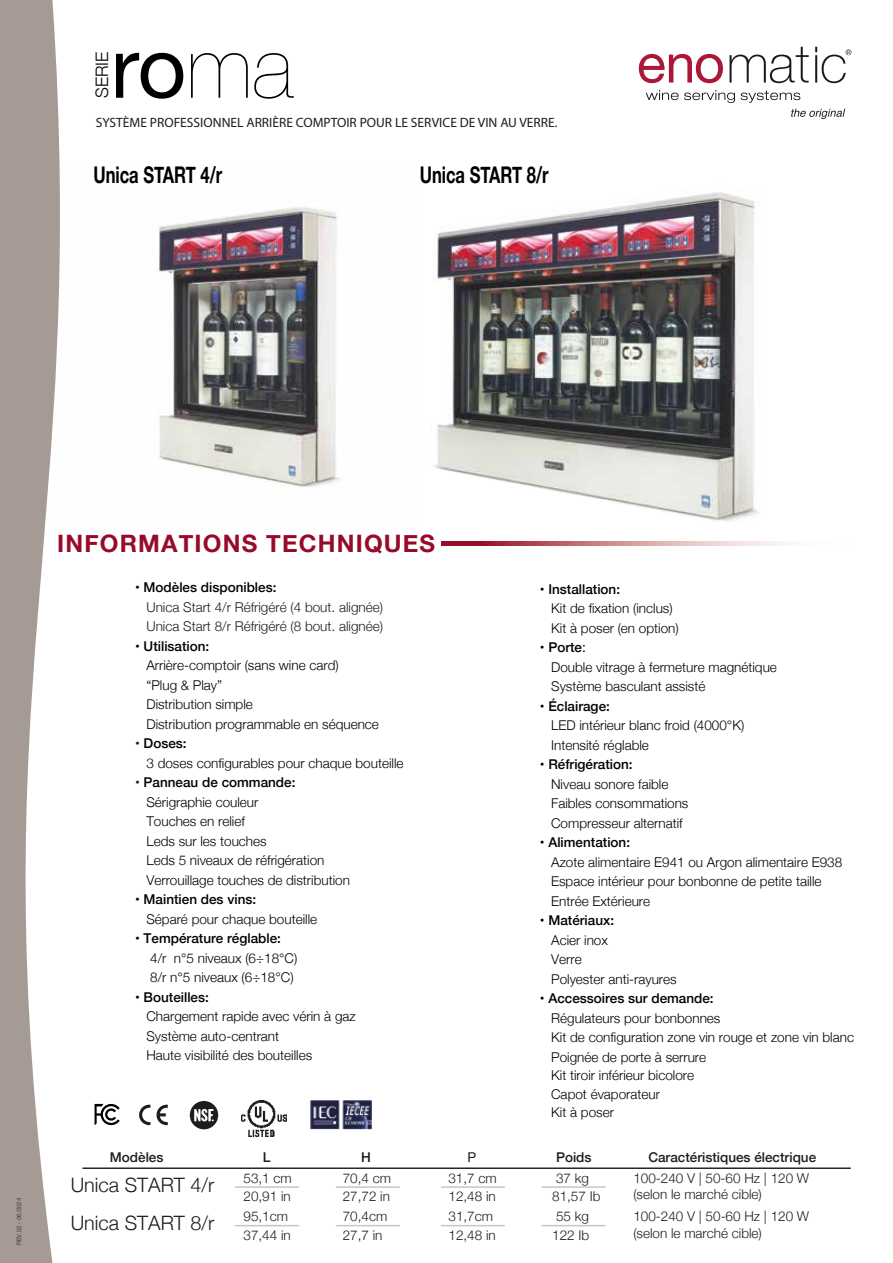
<style>
.page{position:relative;width:893px;height:1263px;background:#fff}
.page>*{position:absolute;margin:0;border:0;box-sizing:border-box;transform-origin:0 0}
.t1{font:84.9px "Helvetica Neue";color:#000}
.t2{font:700 24px "Helvetica Neue";letter-spacing:.05em;color:#980a29}
.t3{font:700 22.95px "Helvetica Neue";color:#000;scale:.72 1}
.t4{font:300 19.8px/37.5px "Helvetica Neue";color:#1d1d1b}
.t5{font:300 17.25px "Helvetica Neue";color:#000}
.t6{font:300 13.5px/19.5px "Helvetica Neue";color:#000}
.t7{font:300 13.5px/16.5px "Helvetica Neue";color:#1d1d1b}
.t8{font:13.5px "Myriad Pro";color:#1d1d1b}
.t9{font:500 13.5px "Helvetica Neue";color:#1d1d1b}
.t10{font:13.5px "Helvetica Neue";color:#1d1d1b}
.t11{font:300 6px "Helvetica Neue";color:#1d1d1b}
.s1{font-weight:200}
.s2{font-weight:400;color:#000}
.s3{font-weight:500;color:#000}
.s4{font-weight:400}
.s5{font-weight:500}
.s6{font-weight:400;color:#1d1d1b}
</style>
<div class="page">
<img style="left:157px;top:207px;width:184px;height:280px">
<svg style="left:442px;top:541px;width:344px;height:4px"></svg>
<svg style="left:0;top:0;width:60px;height:1263px;fill:#a69b94"></svg>
<hr style="left:82px;top:1167px;width:769px;height:2px;background:#000">
<hr style="left:235px;top:1186px;width:64px;height:2px;background:#ccc5bd">
<hr style="left:336px;top:1186px;width:64px;height:2px;background:#ccc5bd">
<hr style="left:441px;top:1186px;width:64px;height:2px;background:#ccc5bd">
<hr style="left:542px;top:1186px;width:64px;height:2px;background:#ccc5bd">
<svg style="left:791px;top:109px;width:54px;height:10px"></svg>
<svg style="left:646px;top:90px;width:89px;height:13px"></svg>
<svg style="left:741px;top:91px;width:59px;height:12px"></svg>
<svg style="left:639px;top:54px;width:84px;height:29px"></svg>
<svg style="left:729px;top:47px;width:80px;height:36px"></svg>
<svg style="left:815px;top:47px;width:36px;height:36px"></svg>
<svg style="left:139px;top:1104px;width:11px;height:21px"></svg>
<svg style="left:156px;top:1104px;width:12px;height:21px"></svg>
<svg style="left:190px;top:1101px;width:28px;height:28px"></svg>
<svg style="left:95px;top:1104px;width:25px;height:21px"></svg>
<img style="left:242px;top:1100px;width:44px;height:36px">
<img style="left:310px;top:1100px;width:62px;height:30px">
<hr style="left:235px;top:1225px;width:64px;height:1px;background:#ccc5bd">
<hr style="left:336px;top:1225px;width:64px;height:1px;background:#ccc5bd">
<hr style="left:441px;top:1225px;width:64px;height:1px;background:#ccc5bd">
<hr style="left:542px;top:1225px;width:64px;height:1px;background:#ccc5bd">
<img style="left:433px;top:190px;width:326px;height:332px">
<p class="t5" style="left:88px;top:98px;width:48px;rotate:-90deg">SERIE</p>
<h1 class="t1" style="left:111px;top:6px;width:184px">ro<span class="s1">ma</span></h1>
<p class="t8" style="left:96px;top:114px;width:463px">SYSTÈME PROFESSIONNEL ARRIÈRE COMPTOIR POUR LE SERVICE DE VIN AU VERRE.</p>
<h3 class="t3" style="left:93px;top:156px;width:181px">Unica START 4/r</h3>
<h3 class="t3" style="left:420px;top:156px;width:181px">Unica START 8/r</h3>
<p class="t11" style="left:14px;top:1245px;width:49px;rotate:-90deg">REV.02 - 06/2024</p>
<h2 class="t2" style="left:57px;top:525px;width:379px">INFORMATIONS TECHNIQUES</h2>
<p class="t7" style="left:146px;top:577px;width:238px;line-height:19.5px;text-indent:-11px"><span class="s2">•</span> <span class="s3">Modèles disponibles:<br></span>Unica Start 4/r Réfrigéré (4 bout. alignée)<br>Unica Start 8/r Réfrigéré (8 bout. alignée)</p>
<p class="t6" style="left:146px;top:635px;width:234px;text-indent:-11px"><span class="s4">•</span> <span class="s5">Utilisation:<br></span>Arrière-comptoir (sans wine card)<br>“Plug &amp; Play”<br>Distribution simple<br>Distribution programmable en séquence</p>
<p class="t6" style="left:146px;top:733px;width:259px;text-indent:-11px"><span class="s6">•</span> <span class="s5">Doses:<br></span>3 doses configurables pour chaque bouteille</p>
<p class="t6" style="left:146px;top:772px;width:205px;text-indent:-11px"><span class="s6">•</span> <span class="s5">Panneau de commande:<br></span>Sérigraphie couleur<br>Touches en relief<br>Leds sur les touches<br>Leds 5 niveaux de réfrigération<br>Verrouillage touches de distribution</p>
<p class="t6" style="left:146px;top:888px;width:172px;text-indent:-11px"><span class="s4">•</span> <span class="s5">Maintien des vins:<br></span>Séparé pour chaque bouteille</p>
<p class="t6" style="left:150px;top:927px;width:149px;text-indent:-15px"><span class="s4">•</span> <span class="s5">Température réglable:<br></span>4/r n°5 niveaux (6÷18°C)<br>8/r n°5 niveaux (6÷18°C)</p>
<p class="t6" style="left:146px;top:986px;width:211px;text-indent:-11px"><span class="s4">•</span> <span class="s5">Bouteilles:<br></span>Chargement rapide avec vérin à gaz<br>Système auto-centrant<br>Haute visibilité des bouteilles</p>
<p class="t6" style="left:551px;top:578px;width:129px;text-indent:-11px"><span class="s4">•</span> <span class="s5">Installation:<br></span>Kit de fixation (inclus)<br>Kit à poser (en option)</p>
<p class="t6" style="left:551px;top:637px;width:227px;text-indent:-11px"><span class="s4">•</span> <span class="s5">Porte</span><span class="s4">:<br></span>Double vitrage à fermeture magnétique<br>Système basculant assisté</p>
<p class="t6" style="left:551px;top:695px;width:195px;text-indent:-11px"><span class="s4">•</span> <span class="s5">Éclairage:<br></span>LED intérieur blanc froid (4000°K)<br>Intensité réglable</p>
<p class="t6" style="left:551px;top:754px;width:139px;text-indent:-11px"><span class="s4">•</span> <span class="s5">Réfrigération:<br></span>Niveau sonore faible<br>Faibles consommations<br>Compresseur alternatif</p>
<p class="t6" style="left:551px;top:832px;width:293px;text-indent:-11px"><span class="s4">•</span> <span class="s5">Alimentation:<br></span>Azote alimentaire E941 ou Argon alimentaire E938<br>Espace intérieur pour bonbonne de petite taille Entrée Extérieure</p>
<p class="t6" style="left:551px;top:910px;width:127px;text-indent:-11px"><span class="s4">•</span> <span class="s5">Matériaux:<br></span>Acier inox<br>Verre<br>Polyester anti-rayures</p>
<p class="t6" style="left:551px;top:988px;width:304px;text-indent:-11px"><span class="s4">•</span> <span class="s5">Accessoires sur demande:<br></span>Régulateurs pour bonbonnes<br>Kit de configuration zone vin rouge et zone vin blanc Poignée de porte à serrure</p>
<p class="t6" style="left:551px;top:1064px;width:145px">Kit tiroir inférieur bicolore<br>Capot évaporateur</p>
<p class="t6" style="left:551px;top:1102px;width:64px">Kit à poser</p>
<p class="t9" style="left:110px;top:1146px;width:55px">Modèles</p>
<p class="t9" style="left:263px;top:1146px;width:9px">L</p>
<p class="t9" style="left:361px;top:1146px;width:11px">H</p>
<p class="t10" style="left:467px;top:1148px;width:10px">P</p>
<p class="t9" style="left:556px;top:1146px;width:37px">Poids</p>
<p class="t9" style="left:648px;top:1146px;width:169px">Caractéristiques électrique</p>
<h3 class="t4" style="left:71px;top:1165px;width:145px">Unica START 4/r<br>Unica START 8/r</h3>
<p class="t7" style="left:244px;top:1168px;width:50px">53,1 cm</p>
<p class="t7" style="left:343px;top:1168px;width:50px">70,4 cm</p>
<p class="t7" style="left:448px;top:1168px;width:50px">31,7 cm</p>
<p class="t7" style="left:556px;top:1168px;width:35px">37 kg</p>
<p class="t7" style="left:244px;top:1187px;width:49px">20,91 in</p>
<p class="t7" style="left:343px;top:1187px;width:49px">27,72 in</p>
<p class="t7" style="left:448px;top:1187px;width:49px">12,48 in</p>
<p class="t7" style="left:552px;top:1187px;width:50px">81,57 Ib</p>
<p class="t7" style="left:244px;top:1207px;width:46px">95,1cm</p>
<p class="t7" style="left:343px;top:1207px;width:46px">70,4cm</p>
<p class="t7" style="left:448px;top:1207px;width:46px">31,7cm</p>
<p class="t7" style="left:556px;top:1207px;width:35px">55 kg</p>
<p class="t7" style="left:244px;top:1225px;width:49px">37,44 in</p>
<p class="t7" style="left:343px;top:1225px;width:41px">27,7 in</p>
<p class="t7" style="left:448px;top:1225px;width:49px">12,48 in</p>
<p class="t7" style="left:552px;top:1225px;width:39px">122 Ib</p>
<p class="t7" style="left:633px;top:1168px;width:177px">100-240 V | 50-60 Hz | 120 W (selon le marché cible)</p>
<p class="t7" style="left:633px;top:1207px;width:177px">100-240 V | 50-60 Hz | 120 W (selon le marché cible)</p>
</div>
